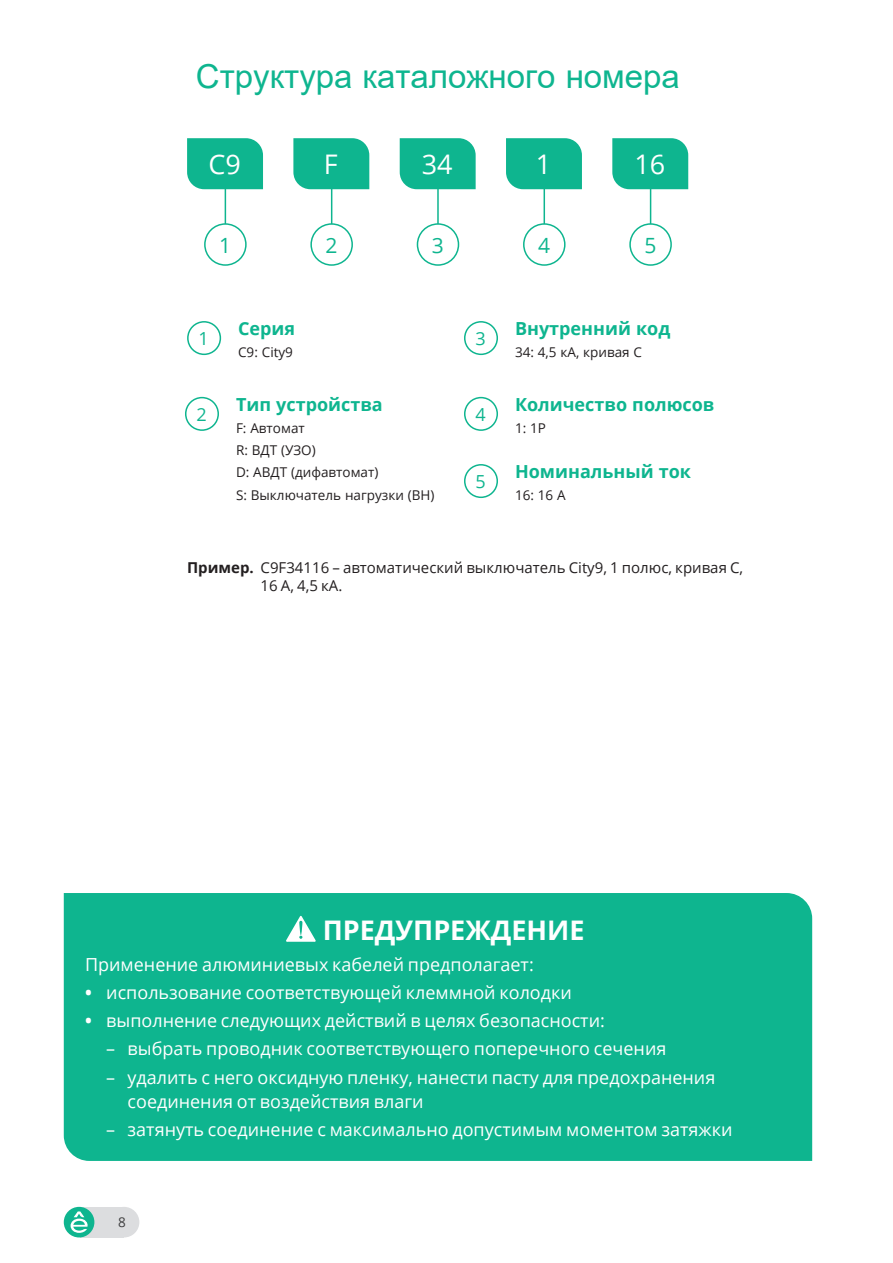
<style>
.page{position:relative;width:893px;height:1263px;background:#fff}
.page>*{position:absolute;margin:0;border:0;box-sizing:border-box;transform-origin:0 0}
.t1{font:33px "Arial";color:#0eb58f}
.t2{font:700 27px "Open Sans";color:#fff}
.t3{font:27px "Open Sans";color:#fff}
.t4{font:21px "Open Sans";color:#0eb58f}
.t5{font:18px/24px "Open Sans";color:#fff}
.t6{font:700 18px "Open Sans";color:#0eb58f}
.t7{font:18px "Open Sans";color:#0eb58f}
.t8{font:15px/18px "Open Sans";color:#231f20}
.t9{font:13.5px/22.2px "Open Sans";color:#231f20}
.t10{font:13.5px "Open Sans";color:#3e3e3f}
.s1{font-weight:700}
</style>
<div class="page">
<div style="left:81px;top:1207px;width:43px;height:30px;background:#dcdddf"></div>
<div style="left:64px;top:1207px;width:30px;height:30px;background:#0eb58f;border-radius:50%"></div>
<svg style="left:71px;top:1211px;width:17px;height:22px"></svg>
<div style="left:109px;top:1207px;width:30px;height:30px;background:#dcdddf;border-radius:50%"></div>
<div style="left:187px;top:138px;width:76px;height:51px;background:#0eb58f"></div>
<div style="left:293px;top:138px;width:76px;height:51px;background:#0eb58f"></div>
<div style="left:400px;top:138px;width:76px;height:51px;background:#0eb58f"></div>
<div style="left:506px;top:138px;width:76px;height:51px;background:#0eb58f"></div>
<div style="left:612px;top:138px;width:76px;height:51px;background:#0eb58f"></div>
<hr style="left:225px;top:186px;width:1px;height:41px;background:#0eb58f">
<div style="left:205px;top:224px;width:41px;height:41px;background:#fff;border-radius:50%"></div>
<div style="left:204px;top:223px;width:43px;height:43px;border:2px solid #0eb58f;border-radius:50%"></div>
<hr style="left:331px;top:186px;width:1px;height:41px;background:#0eb58f">
<div style="left:311px;top:224px;width:41px;height:41px;background:#fff;border-radius:50%"></div>
<div style="left:310px;top:223px;width:43px;height:43px;border:2px solid #0eb58f;border-radius:50%"></div>
<hr style="left:437px;top:186px;width:2px;height:41px;background:#0eb58f">
<div style="left:417px;top:224px;width:41px;height:41px;background:#fff;border-radius:50%"></div>
<div style="left:417px;top:223px;width:42px;height:43px;border:2px solid #0eb58f;border-radius:50%"></div>
<hr style="left:543px;top:186px;width:2px;height:41px;background:#0eb58f">
<div style="left:524px;top:224px;width:41px;height:41px;background:#fff;border-radius:50%"></div>
<div style="left:523px;top:223px;width:43px;height:43px;border:2px solid #0eb58f;border-radius:50%"></div>
<hr style="left:650px;top:186px;width:1px;height:41px;background:#0eb58f">
<div style="left:630px;top:224px;width:41px;height:41px;background:#fff;border-radius:50%"></div>
<div style="left:629px;top:223px;width:43px;height:43px;border:2px solid #0eb58f;border-radius:50%"></div>
<div style="left:187px;top:321px;width:34px;height:34px;border:2px solid #0eb58f;border-radius:50%"></div>
<div style="left:185px;top:397px;width:34px;height:34px;border:2px solid #0eb58f;border-radius:50%"></div>
<div style="left:464px;top:321px;width:34px;height:34px;border:2px solid #0eb58f;border-radius:50%"></div>
<div style="left:464px;top:397px;width:34px;height:34px;border:2px solid #0eb58f;border-radius:50%"></div>
<div style="left:464px;top:464px;width:34px;height:34px;border:2px solid #0eb58f;border-radius:50%"></div>
<div style="left:64px;top:893px;width:748px;height:268px;background:#0eb58f"></div>
<svg style="left:284px;top:913px;width:34px;height:30px"></svg>
<hr style="left:299px;top:921px;width:3px;height:14px;background:#0eb58f;border-radius:2px">
<h1 class="t1" style="left:196px;top:53px;width:485px">Структура каталожного номера</h1>
<h2 class="t3" style="left:208px;top:146px;width:34px">С9</h2>
<h2 class="t3" style="left:324px;top:146px;width:15px">F</h2>
<h2 class="t3" style="left:422px;top:146px;width:32px">34</h2>
<h2 class="t3" style="left:536px;top:146px;width:17px">1</h2>
<h2 class="t3" style="left:634px;top:146px;width:32px">16</h2>
<p class="t4" style="left:219px;top:231px;width:14px">1</p>
<p class="t4" style="left:325px;top:231px;width:14px">2</p>
<p class="t4" style="left:432px;top:231px;width:14px">3</p>
<p class="t4" style="left:538px;top:231px;width:14px">4</p>
<p class="t4" style="left:644px;top:231px;width:14px">5</p>
<p class="t7" style="left:198px;top:326px;width:12px">1</p>
<p class="t6" style="left:238px;top:316px;width:59px">Серия</p>
<p class="t9" style="left:238px;top:341px;width:56px">C9: City9</p>
<p class="t7" style="left:196px;top:402px;width:12px">2</p>
<p class="t6" style="left:236px;top:391px;width:148px">Тип устройства</p>
<p class="t9" style="left:236px;top:416px;width:200px">F: Автомат<br>R: ВДТ (УЗО)<br>D: АВДТ (дифавтомат)<br>S: Выключатель нагрузки (ВН)</p>
<p class="t7" style="left:475px;top:326px;width:12px">3</p>
<p class="t6" style="left:515px;top:316px;width:157px">Внутренний код</p>
<p class="t9" style="left:515px;top:341px;width:129px">34: 4,5 кА, кривая С</p>
<p class="t7" style="left:475px;top:402px;width:12px">4</p>
<p class="t7" style="left:475px;top:469px;width:12px">5</p>
<p class="t6" style="left:515px;top:391px;width:201px">Количество полюсов</p>
<p class="t9" style="left:515px;top:416px;width:33px">1: 1P</p>
<p class="t6" style="left:515px;top:459px;width:178px">Номинальный ток</p>
<p class="t9" style="left:515px;top:484px;width:52px">16: 16 А</p>
<p class="t8" style="left:261px;top:558px;width:484px;text-indent:-74px"><span class="s1">Пример.</span> C9F34116 – автоматический выключатель City9, 1 полюс, кривая С,<br>16 А, 4,5 кА.</p>
<h2 class="t2" style="left:323px;top:911px;width:263px">ПРЕДУПРЕЖДЕНИЕ</h2>
<p class="t5" style="left:85px;top:952px;width:450px">Применение алюминиевых кабелей предполагает:</p>
<p class="t5" style="left:85px;top:980px;width:488px"><span class="s1">•</span> использование cоответствующей клеммной колодки</p>
<p class="t5" style="left:85px;top:1008px;width:521px"><span class="s1">•</span> выполнение следующих действий в целях безопасности:</p>
<p class="t5" style="left:106px;top:1036px;width:562px">– выбрать проводник соответствующего поперечного сечения</p>
<p class="t5" style="left:128px;top:1065px;width:589px;text-indent:-21px">– удалить с него оксидную пленку, нанести пасту для предохранения соединения от воздействия влаги</p>
<p class="t5" style="left:106px;top:1117px;width:628px">– затянуть соединение с максимально допустимым моментом затяжки</p>
<p class="t10" style="left:118px;top:1213px;width:9px">8</p>
</div>
